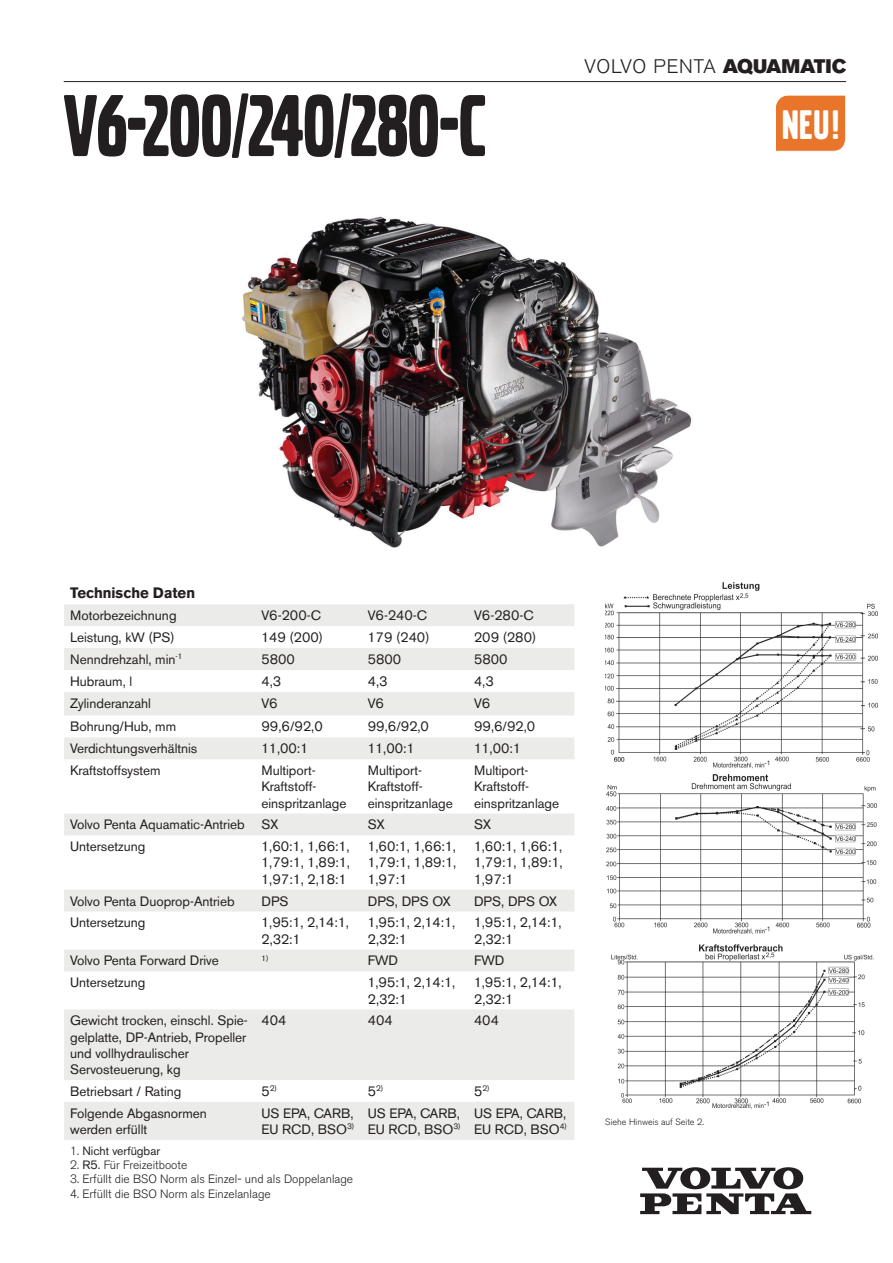
<style>
.page{position:relative;width:893px;height:1263px;background:#fff}
.page>*{position:absolute;margin:0;border:0;box-sizing:border-box;transform-origin:0 0}
.t1{font:91.5px "Volvo Broad Pro";color:#231f20}
.t2{font:43.05px "Volvo Broad";color:#fff}
.t3{font:300 19.5px "Volvo Sans Pro";letter-spacing:.04em;color:#231f20}
.t4{font:700 15px "Volvo Sans Pro";color:#231f20}
.t5{font:13.5px/16.2px "Volvo Sans Pro";color:#231f20}
.t6{font:300 12px "Volvo Sans Pro";color:#231f20}
.t7{font:12px "Volvo Sans Pro";color:#231f20}
.t8{font:300 9px "Volvo Sans Pro";color:#231f20}
.t9{font:7.8px "Volvo Sans Pro";color:#231f20}
.s1{font-family:"Volvo Sans Pro Super";font-weight:400}
.s2{font-size:13.5px}
.s3{font-weight:300}
.s4{font-weight:400}
</style>
<div class="page">
<svg style="left:640px;top:1167px;width:171px;height:47px"></svg>
<img style="left:242px;top:216px;width:450px;height:332px">
<svg style="left:64px;top:604px;width:510px;height:536px"></svg>
<hr style="left:64px;top:81px;width:782px;height:1px;background:#231f20">
<svg style="left:776px;top:95px;width:70px;height:57px;background:#e97d35"></svg>
<img style="left:605px;top:582px;width:272px;height:526px">
<h1 class="t1" style="left:64px;top:83px;width:423px">V6-200/240/280-C</h1>
<h3 class="t3" style="left:584px;top:55px;width:263px">VOLVO PENTA <span class="s1">AQUAMATIC</span></h3>
<h2 class="t2" style="left:782px;top:102px;width:60px">NEU!</h2>
<p class="t4" style="left:70px;top:584px;width:126px">Technische Daten</p>
<p class="t5" style="left:70px;top:607px;width:108px">Motorbezeichnung</p>
<p class="t5" style="left:261px;top:607px;width:61px">V6-200-C</p>
<p class="t5" style="left:368px;top:607px;width:61px">V6-240-C</p>
<p class="t5" style="left:474px;top:607px;width:61px">V6-280-C</p>
<p class="t5" style="left:70px;top:629px;width:106px">Leistung, kW (PS)</p>
<p class="t5" style="left:261px;top:629px;width:63px">149 (200)</p>
<p class="t5" style="left:368px;top:629px;width:63px">179 (240)</p>
<p class="t5" style="left:474px;top:629px;width:64px">209 (280)</p>
<p class="t5" style="left:70px;top:651px;width:114px">Nenndrehzahl, min<sup>-1</sup></p>
<p class="t5" style="left:261px;top:651px;width:35px">5800</p>
<p class="t5" style="left:368px;top:651px;width:35px">5800</p>
<p class="t5" style="left:474px;top:651px;width:35px">5800</p>
<p class="t5" style="left:70px;top:673px;width:64px">Hubraum, l</p>
<p class="t5" style="left:261px;top:673px;width:21px">4,3</p>
<p class="t5" style="left:368px;top:673px;width:21px">4,3</p>
<p class="t5" style="left:474px;top:673px;width:21px">4,3</p>
<p class="t5" style="left:70px;top:695px;width:82px">Zylinderanzahl</p>
<p class="t5" style="left:261px;top:695px;width:18px">V6</p>
<p class="t5" style="left:368px;top:695px;width:18px">V6</p>
<p class="t5" style="left:474px;top:695px;width:18px">V6</p>
<p class="t5" style="left:70px;top:718px;width:108px">Bohrung/Hub, mm</p>
<p class="t5" style="left:261px;top:718px;width:63px">99,6/92,0</p>
<p class="t5" style="left:368px;top:718px;width:63px">99,6/92,0</p>
<p class="t5" style="left:474px;top:718px;width:63px">99,6/92,0</p>
<p class="t5" style="left:70px;top:740px;width:129px">Verdichtungsverhältnis</p>
<p class="t5" style="left:261px;top:740px;width:48px">11,00:1</p>
<p class="t5" style="left:368px;top:740px;width:48px">11,00:1</p>
<p class="t5" style="left:474px;top:740px;width:48px">11,00:1</p>
<p class="t5" style="left:70px;top:762px;width:92px">Kraftstoffsystem</p>
<p class="t5" style="left:261px;top:762px;width:87px">Multiport-<br>Kraftstoff&shy;einspritzanlage</p>
<p class="t5" style="left:368px;top:762px;width:87px">Multiport-<br>Kraftstoff&shy;einspritzanlage</p>
<p class="t5" style="left:474px;top:762px;width:87px">Multiport-<br>Kraftstoff&shy;einspritzanlage</p>
<p class="t5" style="left:70px;top:816px;width:210px">Volvo Penta Aquamatic-Antrieb SX</p>
<p class="t5" style="left:368px;top:816px;width:18px">SX</p>
<p class="t5" style="left:474px;top:816px;width:18px">SX</p>
<p class="t5" style="left:70px;top:838px;width:77px">Untersetzung</p>
<p class="t5" style="left:261px;top:838px;width:90px;text-align:justify">1,60:1, 1,66:1, 1,79:1, 1,89:1, 1,97:1, 2,18:1</p>
<p class="t5" style="left:368px;top:838px;width:90px;text-align:justify">1,60:1, 1,66:1, 1,79:1, 1,89:1, 1,97:1</p>
<p class="t5" style="left:474px;top:838px;width:90px;text-align:justify">1,60:1, 1,66:1, 1,79:1, 1,89:1, 1,97:1</p>
<p class="t5" style="left:70px;top:893px;width:166px">Volvo Penta Duoprop-Antrieb</p>
<p class="t5" style="left:261px;top:893px;width:29px">DPS</p>
<p class="t5" style="left:368px;top:893px;width:84px">DPS, DPS OX</p>
<p class="t5" style="left:474px;top:893px;width:84px">DPS, DPS OX</p>
<p class="t5" style="left:70px;top:914px;width:77px">Untersetzung</p>
<p class="t5" style="left:261px;top:914px;width:89px">1,95:1, 2,14:1,<br>2,32:1</p>
<p class="t5" style="left:368px;top:914px;width:89px">1,95:1, 2,14:1,<br>2,32:1</p>
<p class="t5" style="left:474px;top:914px;width:89px">1,95:1, 2,14:1,<br>2,32:1</p>
<p class="t5" style="left:70px;top:952px;width:150px">Volvo Penta Forward Drive</p>
<p class="t9" style="left:261px;top:953px;width:8px">1)</p>
<p class="t5" style="left:368px;top:952px;width:32px">FWD</p>
<p class="t5" style="left:474px;top:952px;width:32px">FWD</p>
<p class="t5" style="left:70px;top:974px;width:77px">Untersetzung</p>
<p class="t5" style="left:368px;top:974px;width:89px">1,95:1, 2,14:1,<br>2,32:1</p>
<p class="t5" style="left:474px;top:974px;width:89px">1,95:1, 2,14:1,<br>2,32:1</p>
<p class="t5" style="left:70px;top:1012px;width:179px">Gewicht trocken, einschl. Spie&shy;gelplatte, DP-Antrieb, Propeller und vollhydraulischer<br>Servosteuerung, kg</p>
<p class="t5" style="left:261px;top:1012px;width:26px">404</p>
<p class="t5" style="left:368px;top:1012px;width:26px">404</p>
<p class="t5" style="left:474px;top:1012px;width:26px">404</p>
<p class="t5" style="left:70px;top:1083px;width:113px">Betriebsart / Rating</p>
<p class="t9" style="left:261px;top:1084px;width:17px"><span class="s2">5</span>2)</p>
<p class="t9" style="left:368px;top:1084px;width:17px"><span class="s2">5</span>2)</p>
<p class="t9" style="left:474px;top:1084px;width:17px"><span class="s2">5</span>2)</p>
<p class="t5" style="left:70px;top:1105px;width:138px">Folgende Abgasnormen werden erfüllt</p>
<p class="t5" style="left:261px;top:1105px;width:94px">US EPA, CARB,<br>EU RCD, BSO<sup>3)</sup></p>
<p class="t5" style="left:368px;top:1105px;width:94px">US EPA, CARB,<br>EU RCD, BSO<sup>3)</sup></p>
<p class="t5" style="left:474px;top:1105px;width:94px">US EPA, CARB,<br>EU RCD, BSO<sup>4)</sup></p>
<p class="t7" style="left:70px;top:1143px;width:91px"><span class="s3">1.</span> Nicht verfügbar</p>
<p class="t6" style="left:70px;top:1158px;width:119px">2. <span class="s4">R5.</span> Für Freizeitboote</p>
<p class="t6" style="left:70px;top:1172px;width:285px">3. Erfüllt die BSO Norm als Einzel- und als Doppelanlage</p>
<p class="t6" style="left:70px;top:1187px;width:202px">4. Erfüllt die BSO Norm als Einzelanlage</p>
<p class="t8" style="left:605px;top:1117px;width:100px">Siehe Hinweis auf Seite 2.</p>
</div>
